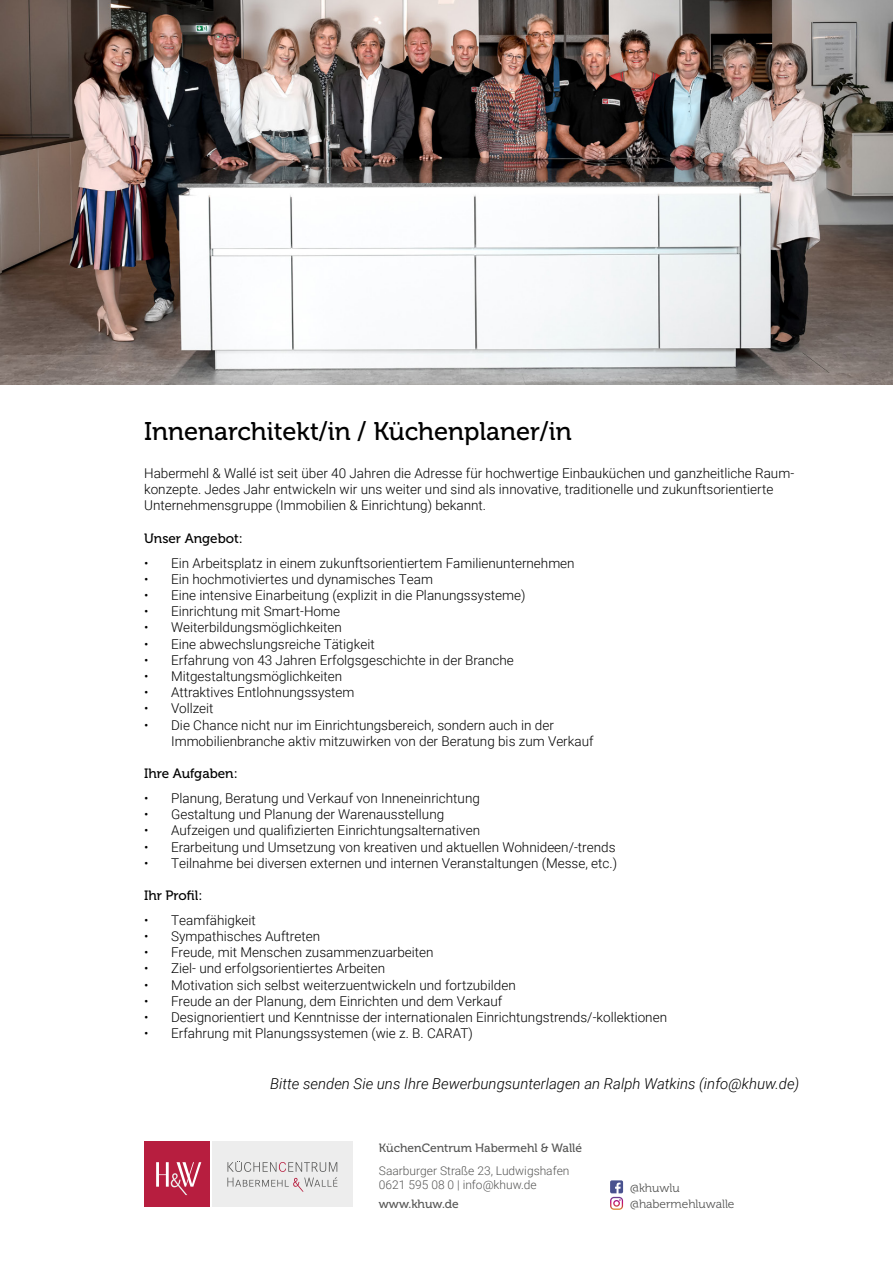
<style>
.page{position:relative;width:893px;height:1263px;background:#fff}
.page>*{position:absolute;margin:0;border:0;box-sizing:border-box;transform-origin:0 0}
.t1{font:25.5px "Museo 500";color:#000}
.t2{font:italic 300 15px "Roboto";color:#000}
.t3{font:300 13.5px/16.2px "Roboto";color:#000}
.t4{font:13.5px "Museo 500";color:#000}
.t5{font:300 12px/13.2px "Roboto";color:#575756}
.t6{font:12px "Museo 500";color:#575756}
.t7{font:12px/16.8px "Museo 300";color:#575756}
</style>
<div class="page">
<svg style="left:610px;top:1180px;width:13px;height:30px"></svg>
<div style="left:144px;top:1141px;width:66px;height:66px;background:#b71e3f"></div>
<svg style="left:156px;top:1162px;width:45px;height:33px"></svg>
<div style="left:212px;top:1141px;width:141px;height:66px;background:#ededed"></div>
<svg style="left:227px;top:1161px;width:110px;height:31px"></svg>
<img style="left:0;top:0;width:893px;height:385px">
<h1 class="t1" style="left:144px;top:417px;width:429px">Innenarchitekt/in / Küchenplaner/in</h1>
<p class="t3" style="left:144px;top:465px;width:652px">Habermehl &amp; Wallé ist seit über 40 Jahren die Adresse für hochwertige Einbauküchen und ganzheitliche Raum&shy;konzepte. Jedes Jahr entwickeln wir uns weiter und sind als innovative, traditionelle und zukunftsorientierte<br>Unternehmensgruppe (Immobilien &amp; Einrichtung) bekannt.</p>
<p class="t4" style="left:144px;top:531px;width:100px">Unser Angebot:</p>
<p class="t3" style="left:144px;top:554px;width:432px">• Ein Arbeitsplatz in einem zukunftsorientiertem Familienunternehmen</p>
<p class="t3" style="left:144px;top:570px;width:290px">• Ein hochmotiviertes und dynamisches Team</p>
<p class="t3" style="left:144px;top:587px;width:383px">• Eine intensive Einarbeitung (explizit in die Planungssysteme)</p>
<p class="t3" style="left:144px;top:603px;width:197px">• Einrichtung mit Smart-Home</p>
<p class="t3" style="left:144px;top:619px;width:199px">• Weiterbildungsmöglichkeiten</p>
<p class="t3" style="left:144px;top:635px;width:232px">• Eine abwechslungsreiche Tätigkeit</p>
<p class="t3" style="left:144px;top:651px;width:371px">• Erfahrung von 43 Jahren Erfolgsgeschichte in der Branche</p>
<p class="t3" style="left:144px;top:668px;width:200px">• Mitgestaltungsmöglichkeiten</p>
<p class="t3" style="left:144px;top:684px;width:212px">• Attraktives Entlohnungssystem</p>
<p class="t3" style="left:144px;top:700px;width:71px">• Vollzeit</p>
<p class="t3" style="left:171px;top:716px;width:424px;text-indent:-27px">• Die Chance nicht nur im Einrichtungsbereich, sondern auch in der<br>Immobilienbranche aktiv mitzuwirken von der Beratung bis zum Verkauf</p>
<p class="t4" style="left:144px;top:766px;width:95px">Ihre Aufgaben:</p>
<p class="t3" style="left:144px;top:789px;width:337px">• Planung, Beratung und Verkauf von Inneneinrichtung</p>
<p class="t3" style="left:144px;top:806px;width:302px">• Gestaltung und Planung der Warenausstellung</p>
<p class="t3" style="left:144px;top:822px;width:338px">• Aufzeigen und qualifizierten Einrichtungsalternativen</p>
<p class="t3" style="left:144px;top:838px;width:473px">• Erarbeitung und Umsetzung von kreativen und aktuellen Wohnideen/-trends</p>
<p class="t3" style="left:144px;top:854px;width:474px">• Teilnahme bei diversen externen und internen Veranstaltungen (Messe, etc.)</p>
<p class="t4" style="left:144px;top:888px;width:60px">Ihr Profil:</p>
<p class="t3" style="left:144px;top:911px;width:113px">• Teamfähigkeit</p>
<p class="t3" style="left:144px;top:928px;width:177px">• Sympathisches Auftreten</p>
<p class="t3" style="left:144px;top:944px;width:291px">• Freude, mit Menschen zusammenzuarbeiten</p>
<p class="t3" style="left:144px;top:960px;width:243px">• Ziel- und erfolgsorientiertes Arbeiten</p>
<p class="t3" style="left:144px;top:976px;width:373px">• Motivation sich selbst weiterzuentwickeln und fortzubilden</p>
<p class="t3" style="left:144px;top:992px;width:360px">• Freude an der Planung, dem Einrichten und dem Verkauf</p>
<p class="t3" style="left:144px;top:1009px;width:524px">• Designorientiert und Kenntnisse der internationalen Einrichtungstrends/-kollektionen</p>
<p class="t3" style="left:144px;top:1025px;width:330px">• Erfahrung mit Planungssystemen (wie z. B. CARAT)</p>
<p class="t2" style="left:270px;top:1073px;width:531px">Bitte senden Sie uns Ihre Bewerbungsunterlagen an Ralph Watkins (info@khuw.de)</p>
<p class="t6" style="left:379px;top:1142px;width:205px">KüchenCentrum Habermehl &amp; Wallé</p>
<p class="t5" style="left:379px;top:1164px;width:192px">Saarburger Straße 23, Ludwigshafen<br>0621 595 08 0 | info@khuw.de</p>
<p class="t6" style="left:379px;top:1197px;width:81px">www.khuw.de</p>
<p class="t7" style="left:630px;top:1179px;width:106px">@khuwlu @habermehluwalle</p>
</div>
